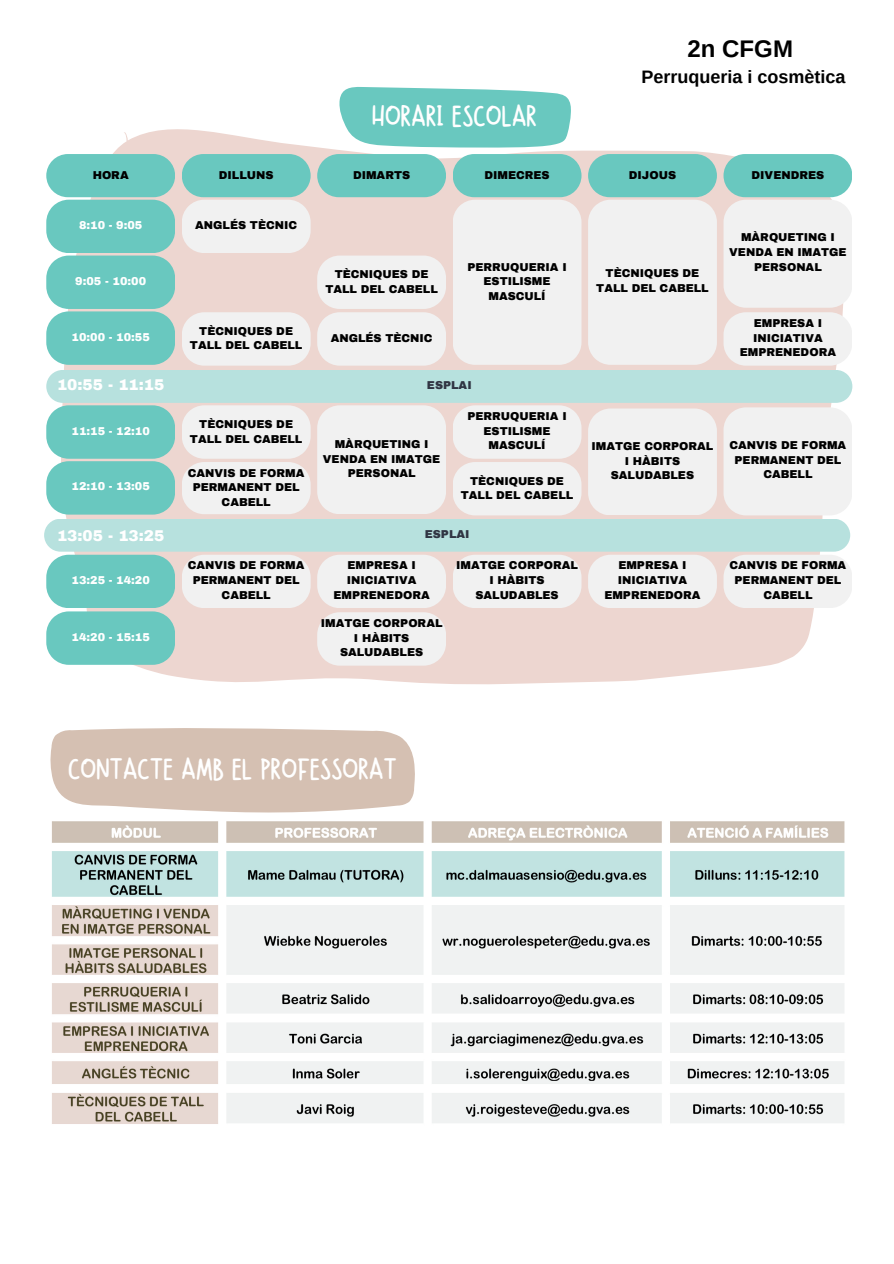
<style>
.page{position:relative;width:894px;height:1264px;background:#fff}
.page>*{position:absolute;margin:0;border:0;box-sizing:border-box;transform-origin:0 0}
.t1{font:31.35px "Canda Tawa";letter-spacing:.005em;color:#fff}
.t2{font:700 24px "Arimo";color:#000}
.t3{font:700 18px "Arimo";color:#000}
.t4{font:900 15.3px "Archivo";color:#fff}
.t5{font:900 11.25px/14.7px "Archivo";color:#000;text-align:center}
.t6{font:900 11.25px "Archivo";color:#fff}
.t7{font:900 11.25px "Archivo";color:#303543}
</style>
<div class="page">
<svg style="left:44px;top:129px;width:809px;height:556px;fill:#edd6d0"></svg>
<svg style="left:338px;top:87px;width:233px;height:61px;background:#79cdc5"></svg>
<div style="left:46px;top:154px;width:129px;height:43px;background:#69c8bf;border-radius:22px"></div>
<div style="left:182px;top:154px;width:128px;height:43px;background:#69c8bf;border-radius:22px"></div>
<div style="left:317px;top:154px;width:129px;height:43px;background:#69c8bf;border-radius:22px"></div>
<div style="left:452px;top:154px;width:129px;height:43px;background:#69c8bf;border-radius:22px"></div>
<div style="left:588px;top:154px;width:128px;height:43px;background:#69c8bf;border-radius:22px"></div>
<div style="left:723px;top:154px;width:129px;height:43px;background:#69c8bf;border-radius:22px"></div>
<svg style="left:46px;top:200px;width:806px;height:315px"></svg>
<div style="left:44px;top:518px;width:806px;height:33px;background:#b7e1de;border-radius:16px"></div>
<svg style="left:182px;top:554px;width:128px;height:54px"></svg>
<svg style="left:452px;top:554px;width:129px;height:54px"></svg>
<svg style="left:588px;top:554px;width:128px;height:54px"></svg>
<svg style="left:723px;top:554px;width:129px;height:54px"></svg>
<svg style="left:46px;top:554px;width:129px;height:111px;background:#77cbc3"></svg>
<svg style="left:317px;top:554px;width:129px;height:111px"></svg>
<svg style="left:50px;top:728px;width:365px;height:85px;background:#d8c5b8"></svg>
<img style="left:52px;top:821px;width:793px;height:303px">
<p class="t1" style="left:372px;top:98px;width:166px">HORARI ESCOLAR</p>
<p class="t2" style="left:687px;top:36px;width:107px">2n CFGM</p>
<p class="t3" style="left:641px;top:67px;width:206px">Perruqueria i cosmètica</p>
<p class="t5" style="left:93px;top:168px;width:38px">HORA</p>
<p class="t5" style="left:219px;top:168px;width:56px">DILLUNS</p>
<p class="t5" style="left:353px;top:168px;width:59px">DIMARTS</p>
<p class="t5" style="left:484px;top:168px;width:67px">DIMECRES</p>
<p class="t5" style="left:628px;top:168px;width:49px">DIJOUS</p>
<p class="t5" style="left:751px;top:168px;width:74px">DIVENDRES</p>
<p class="t6" style="left:79px;top:219px;width:65px">8:10 - 9:05</p>
<p class="t5" style="left:195px;top:218px;width:103px">ANGLÉS TÈCNIC</p>
<p class="t6" style="left:75px;top:275px;width:72px">9:05 - 10:00</p>
<p class="t5" style="left:325px;top:267px;width:114px">TÈCNIQUES DE<br>TALL DEL CABELL</p>
<p class="t6" style="left:72px;top:331px;width:80px">10:00 - 10:55</p>
<p class="t5" style="left:190px;top:324px;width:114px">TÈCNIQUES DE<br>TALL DEL CABELL</p>
<p class="t5" style="left:330px;top:330px;width:103px">ANGLÉS TÈCNIC</p>
<p class="t5" style="left:467px;top:259px;width:101px">PERRUQUERIA I<br>ESTILISME<br>MASCULÍ</p>
<p class="t5" style="left:596px;top:266px;width:114px">TÈCNIQUES DE<br>TALL DEL CABELL</p>
<p class="t4" style="left:57px;top:377px;width:109px">10:55 - 11:15</p>
<p class="t7" style="left:427px;top:379px;width:46px">ESPLAI</p>
<p class="t5" style="left:729px;top:230px;width:119px">MÀRQUETING I<br>VENDA EN IMATGE<br>PERSONAL</p>
<p class="t5" style="left:739px;top:316px;width:98px">EMPRESA I<br>INICIATIVA<br>EMPRENEDORA</p>
<p class="t6" style="left:72px;top:425px;width:80px">11:15 - 12:10</p>
<p class="t5" style="left:190px;top:417px;width:114px">TÈCNIQUES DE<br>TALL DEL CABELL</p>
<p class="t6" style="left:72px;top:480px;width:80px">12:10 - 13:05</p>
<p class="t4" style="left:57px;top:527px;width:109px">13:05 - 13:25</p>
<p class="t6" style="left:72px;top:574px;width:80px">13:25 - 14:20</p>
<p class="t6" style="left:72px;top:631px;width:80px">14:20 - 15:15</p>
<p class="t5" style="left:188px;top:465px;width:118px">CANVIS DE FORMA<br>PERMANENT DEL</p>
<p class="t5" style="left:221px;top:495px;width:51px">CABELL</p>
<p class="t5" style="left:188px;top:558px;width:118px">CANVIS DE FORMA<br>PERMANENT DEL</p>
<p class="t5" style="left:221px;top:587px;width:51px">CABELL</p>
<p class="t5" style="left:323px;top:437px;width:119px">MÀRQUETING I<br>VENDA EN IMATGE<br>PERSONAL</p>
<p class="t5" style="left:467px;top:409px;width:101px">PERRUQUERIA I<br>ESTILISME<br>MASCULÍ</p>
<p class="t5" style="left:460px;top:473px;width:114px">TÈCNIQUES DE<br>TALL DEL CABELL</p>
<p class="t7" style="left:424px;top:528px;width:46px">ESPLAI</p>
<p class="t5" style="left:591px;top:439px;width:123px">IMATGE CORPORAL<br>I HÀBITS<br>SALUDABLES</p>
<p class="t5" style="left:729px;top:438px;width:118px">CANVIS DE FORMA<br>PERMANENT DEL</p>
<p class="t5" style="left:763px;top:467px;width:51px">CABELL</p>
<p class="t5" style="left:333px;top:558px;width:98px">EMPRESA I<br>INICIATIVA<br>EMPRENEDORA</p>
<p class="t5" style="left:456px;top:558px;width:123px">IMATGE CORPORAL<br>I HÀBITS<br>SALUDABLES</p>
<p class="t5" style="left:604px;top:558px;width:98px">EMPRESA I<br>INICIATIVA<br>EMPRENEDORA</p>
<p class="t5" style="left:729px;top:558px;width:118px">CANVIS DE FORMA<br>PERMANENT DEL</p>
<p class="t5" style="left:763px;top:587px;width:51px">CABELL</p>
<p class="t5" style="left:320px;top:615px;width:123px">IMATGE CORPORAL<br>I HÀBITS<br>SALUDABLES</p>
<p class="t1" style="left:68px;top:751px;width:330px">CONTACTE AMB EL PROFESSORAT</p>
</div>
